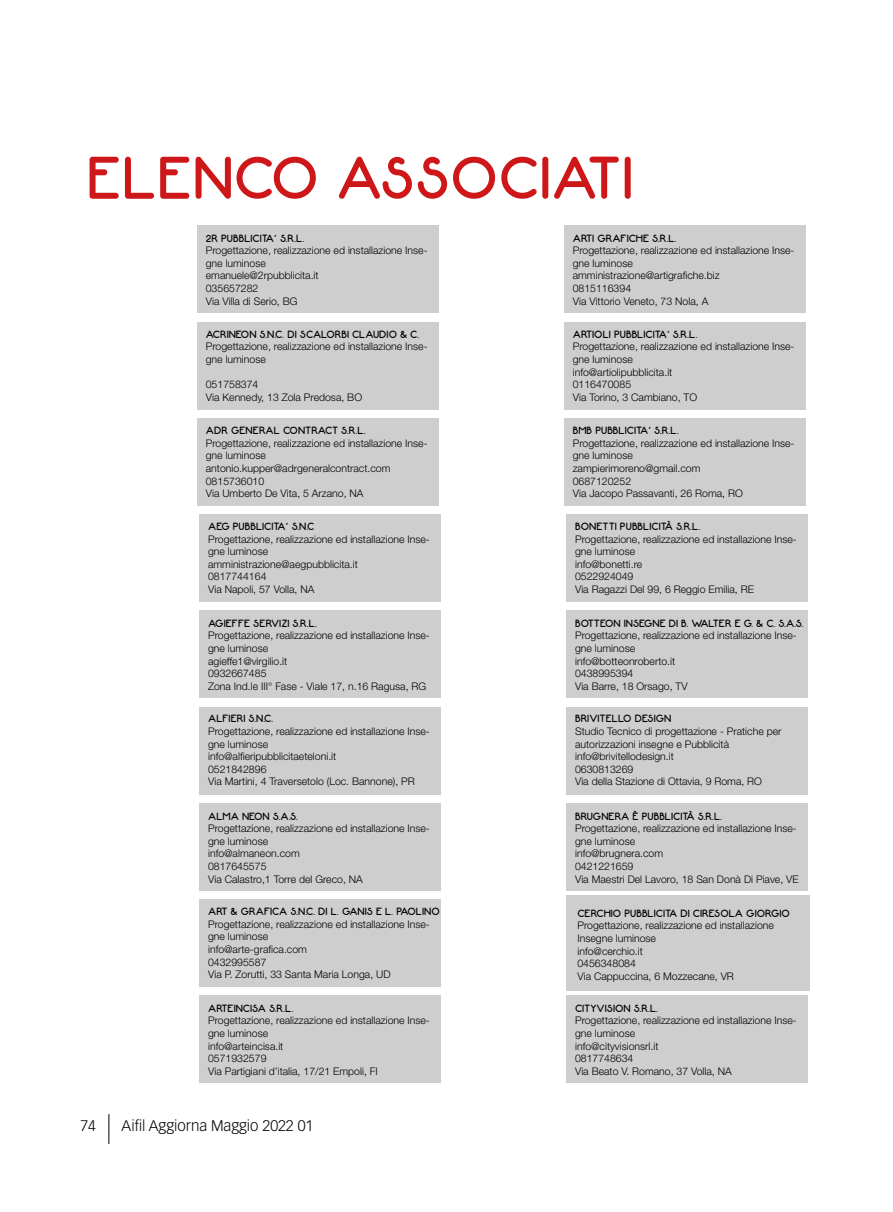
<style>
.page{position:relative;width:893px;height:1212px;background:#fff}
.page>*{position:absolute;margin:0;border:0;box-sizing:border-box;transform-origin:0 0}
.t1{font:60px "Neon 80 s";color:#cd1719}
.t2{font:300 15px "Vectora LT Std";color:#000}
.t3{font:300 10.5px/12.6px "Helvetica Neue LT Std";color:#000}
.t4{font:10.5px "Neon 80 s";color:#000}
</style>
<div class="page">
<hr style="left:108px;top:1114px;width:1px;height:30px;background:#000">
<div style="left:200px;top:803px;width:241px;height:87px;background:#cecece"></div>
<div style="left:567px;top:803px;width:241px;height:87px;background:#cecece"></div>
<div style="left:200px;top:515px;width:241px;height:87px;background:#cecece"></div>
<div style="left:567px;top:515px;width:241px;height:87px;background:#cecece"></div>
<div style="left:200px;top:899px;width:241px;height:87px;background:#cecece"></div>
<div style="left:200px;top:611px;width:241px;height:87px;background:#cecece"></div>
<div style="left:567px;top:611px;width:241px;height:87px;background:#cecece"></div>
<div style="left:200px;top:995px;width:241px;height:87px;background:#cecece"></div>
<div style="left:567px;top:995px;width:241px;height:87px;background:#cecece"></div>
<div style="left:200px;top:707px;width:241px;height:87px;background:#cecece"></div>
<div style="left:567px;top:707px;width:241px;height:87px;background:#cecece"></div>
<div style="left:567px;top:895px;width:243px;height:95px;background:#cecece"></div>
<div style="left:197px;top:419px;width:242px;height:87px;background:#cecece"></div>
<div style="left:197px;top:322px;width:242px;height:87px;background:#cecece"></div>
<div style="left:197px;top:226px;width:242px;height:87px;background:#cecece"></div>
<div style="left:564px;top:419px;width:242px;height:87px;background:#cecece"></div>
<div style="left:564px;top:322px;width:242px;height:87px;background:#cecece"></div>
<div style="left:564px;top:226px;width:242px;height:87px;background:#cecece"></div>
<h1 class="t1" style="left:87px;top:145px;width:548px">ELENCO ASSOCIATI</h1>
<p class="t4" style="left:206px;top:232px;width:100px">2R PUBBLICITA’ S.R.L.</p>
<p class="t3" style="left:206px;top:244px;width:223px">Progettazione, realizzazione ed installazione Inse&shy;gne luminose<br>emanuele@2rpubblicita.it<br>035657282<br>Via Villa di Serio, BG</p>
<p class="t4" style="left:206px;top:328px;width:215px">ACRINEON S.N.C. DI SCALORBI CLAUDIO &amp; C.</p>
<p class="t3" style="left:206px;top:340px;width:223px">Progettazione, realizzazione ed installazione Inse&shy;gne luminose</p>
<p class="t3" style="left:206px;top:378px;width:158px">051758374<br>Via Kennedy, 13 Zola Predosa, BO</p>
<p class="t4" style="left:206px;top:425px;width:161px">ADR GENERAL CONTRACT S.R.L.</p>
<p class="t3" style="left:206px;top:437px;width:223px">Progettazione, realizzazione ed installazione Inse&shy;gne luminose antonio.kupper@adrgeneralcontract.com<br>0815736010<br>Via Umberto De Vita, 5 Arzano, NA</p>
<p class="t4" style="left:208px;top:520px;width:108px">AEG PUBBLICITA’ S.N.C</p>
<p class="t3" style="left:208px;top:532px;width:223px">Progettazione, realizzazione ed installazione Inse&shy;gne luminose<br>amministrazione@aegpubblicita.it<br>0817744164<br>Via Napoli, 57 Volla, NA</p>
<p class="t4" style="left:208px;top:617px;width:110px">AGIEFFE SERVIZI S.R.L.</p>
<p class="t3" style="left:208px;top:629px;width:223px">Progettazione, realizzazione ed installazione Inse&shy;gne luminose<br>agieffe1@virgilio.it<br>0932667485<br>Zona Ind.le III° Fase - Viale 17, n.16 Ragusa, RG</p>
<p class="t4" style="left:208px;top:713px;width:67px">ALFIERI S.N.C.</p>
<p class="t3" style="left:208px;top:725px;width:223px">Progettazione, realizzazione ed installazione Inse&shy;gne luminose<br>info@alfieripubblicitaeteloni.it<br>0521842896<br>Via Martini, 4 Traversetolo (Loc. Bannone), PR</p>
<p class="t4" style="left:208px;top:810px;width:91px">ALMA NEON S.A.S.</p>
<p class="t3" style="left:208px;top:822px;width:223px">Progettazione, realizzazione ed installazione Inse&shy;gne luminose<br>info@almaneon.com<br>0817645575<br>Via Calastro,1 Torre del Greco, NA</p>
<p class="t4" style="left:208px;top:906px;width:233px">ART &amp; GRAFICA S.N.C. DI L. GANIS E L. PAOLINO</p>
<p class="t3" style="left:208px;top:917px;width:223px">Progettazione, realizzazione ed installazione Inse&shy;gne luminose<br>info@arte-grafica.com<br>0432995587<br>Via P. Zorutti, 33 Santa Maria Longa, UD</p>
<p class="t4" style="left:208px;top:1002px;width:87px">ARTEINCISA S.R.L.</p>
<p class="t3" style="left:208px;top:1014px;width:223px">Progettazione, realizzazione ed installazione Inse&shy;gne luminose<br>info@arteincisa.it<br>0571932579<br>Via Partigiani d’italia, 17/21 Empoli, FI</p>
<h2 class="t2" style="left:81px;top:1116px;width:17px">74</h2>
<h2 class="t2" style="left:122px;top:1116px;width:193px">Aifil Aggiorna Maggio 2022 01</h2>
<p class="t4" style="left:573px;top:232px;width:105px">ARTI GRAFICHE S.R.L.</p>
<p class="t3" style="left:573px;top:244px;width:223px">Progettazione, realizzazione ed installazione Inse&shy;gne luminose<br>amministrazione@artigrafiche.biz<br>0815116394<br>Via Vittorio Veneto, 73 Nola, A</p>
<p class="t4" style="left:573px;top:328px;width:126px">ARTIOLI PUBBLICITA’ S.R.L.</p>
<p class="t3" style="left:573px;top:340px;width:223px">Progettazione, realizzazione ed installazione Inse&shy;gne luminose<br>info@artiolipubblicita.it<br>0116470085<br>Via Torino, 3 Cambiano, TO</p>
<p class="t4" style="left:573px;top:425px;width:107px">BMB PUBBLICITA’ S.R.L.</p>
<p class="t3" style="left:573px;top:437px;width:223px">Progettazione, realizzazione ed installazione Inse&shy;gne luminose<br>zampierimoreno@gmail.com<br>0687120252<br>Via Jacopo Passavanti, 26 Roma, RO</p>
<p class="t4" style="left:575px;top:520px;width:127px">BONETTI PUBBLICITÀ S.R.L.</p>
<p class="t3" style="left:575px;top:532px;width:223px">Progettazione, realizzazione ed installazione Inse&shy;gne luminose<br>info@bonetti.re<br>0522924049<br>Via Ragazzi Del 99, 6 Reggio Emilia, RE</p>
<p class="t4" style="left:575px;top:617px;width:230px">BOTTEON INSEGNE DI B. WALTER E G. &amp; C. S.A.S.</p>
<p class="t3" style="left:575px;top:629px;width:223px">Progettazione, realizzazione ed installazione Inse&shy;gne luminose<br>info@botteonroberto.it<br>0438995394<br>Via Barre, 18 Orsago, TV</p>
<p class="t4" style="left:575px;top:713px;width:98px">BRIVITELLO DESIGN</p>
<p class="t3" style="left:575px;top:725px;width:208px">Studio Tecnico di progettazione - Pratiche per autorizzazioni insegne e Pubblicità info@brivitellodesign.it<br>0630813269<br>Via della Stazione di Ottavia, 9 Roma, RO</p>
<p class="t4" style="left:575px;top:810px;width:149px">BRUGNERA È PUBBLICITÀ S.R.L.</p>
<p class="t3" style="left:575px;top:822px;width:225px">Progettazione, realizzazione ed installazione Inse&shy;gne luminose<br>info@brugnera.com<br>0421221659<br>Via Maestri Del Lavoro, 18 San Donà Di Piave, VE</p>
<p class="t4" style="left:577px;top:907px;width:214px">CERCHIO PUBBLICITA DI CIRESOLA GIORGIO</p>
<p class="t3" style="left:577px;top:919px;width:198px">Progettazione, realizzazione ed installazione<br>Insegne luminose<br>info@cerchio.it<br>0456348084<br>Via Cappuccina, 6 Mozzecane, VR</p>
<p class="t4" style="left:575px;top:1002px;width:85px">CITYVISION S.R.L.</p>
<p class="t3" style="left:575px;top:1014px;width:223px">Progettazione, realizzazione ed installazione Inse&shy;gne luminose<br>info@cityvisionsrl.it<br>0817748634<br>Via Beato V. Romano, 37 Volla, NA</p>
</div>
